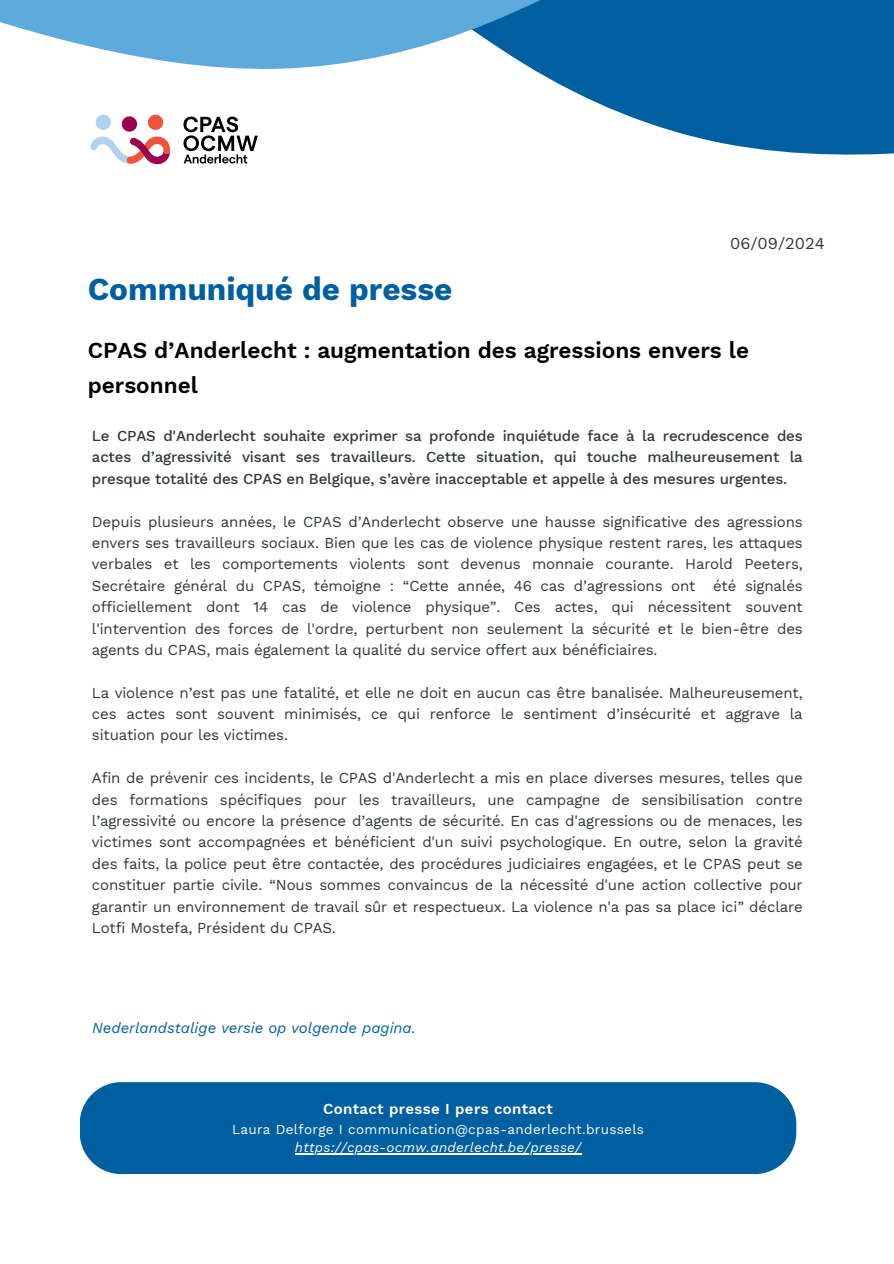
<style>
.page{position:relative;width:894px;height:1264px;background:#fff}
.page>*{position:absolute;margin:0;border:0;box-sizing:border-box;transform-origin:0 0}
.t1{font:700 31.5px "Work Sans";color:#005fa0}
.t2{font:600 22.5px/34.8px "Work Sans";color:#000}
.t3{font:16.5px "Work Sans";color:#2e3938}
.t4{font:15px/21.3px "Work Sans";letter-spacing:-.01em;color:#2e3938;text-align:justify}
.t5{font:500 15px/21.3px "Work Sans";letter-spacing:-.01em;color:#2e3938;text-align:justify}
.t6{font:italic 15px "Work Sans";color:#005fa0}
.t7{font:600 15px "Work Sans";letter-spacing:.025em;color:#fff}
.t8{font:13.5px "Work Sans";letter-spacing:.025em;color:#fff}
.t9{font:italic 13.5px "Work Sans";letter-spacing:.025em;color:#fff}
</style>
<div class="page">
<svg style="left:155px;top:123px;width:738px;height:42px"></svg>
<svg style="left:0;top:0;width:893px;height:123px"></svg>
<svg style="left:90px;top:115px;width:80px;height:49px"></svg>
<svg style="left:183px;top:117px;width:75px;height:46px"></svg>
<div style="left:80px;top:1082px;width:716px;height:92px;background:#005fa0"></div>
<hr style="left:295px;top:1152px;width:286px;height:2px;background:#fff">
<h2 class="t1" style="left:88px;top:271px;width:366px">Communiqué de presse</h2>
<h3 class="t3" style="left:729px;top:233px;width:96px">06/09/2024</h3>
<h1 class="t2" style="left:88px;top:333px;width:662px">CPAS d’Anderlecht : augmentation des agressions envers le personnel</h1>
<p class="t5" style="left:92px;top:425px;width:712px">Le CPAS d'Anderlecht souhaite exprimer sa profonde inquiétude face à la recrudescence des actes d’agressivité visant ses travailleurs. Cette situation, qui touche malheureusement la presque totalité des CPAS en Belgique, s’avère inacceptable et appelle à des mesures urgentes.</p>
<p class="t4" style="left:92px;top:511px;width:712px">Depuis plusieurs années, le CPAS d’Anderlecht observe une hausse significative des agressions envers ses travailleurs sociaux. Bien que les cas de violence physique restent rares, les attaques verbales et les comportements violents sont devenus monnaie courante. Harold Peeters, Secrétaire général du CPAS, témoigne : “Cette année, 46 cas d’agressions ont été signalés officiellement dont 14 cas de violence physique”. Ces actes, qui nécessitent souvent l'intervention des forces de l'ordre, perturbent non seulement la sécurité et le bien-être des agents du CPAS, mais également la qualité du service offert aux bénéficiaires.</p>
<h4 class="t4" style="left:92px;top:682px;width:712px">La violence n’est pas une fatalité, et elle ne doit en aucun cas être banalisée. Malheureusement, ces actes sont souvent minimisés, ce qui renforce le sentiment d’insécurité et aggrave la situation pour les victimes.</h4>
<p class="t4" style="left:92px;top:767px;width:712px">Afin de prévenir ces incidents, le CPAS d'Anderlecht a mis en place diverses mesures, telles que des formations spécifiques pour les travailleurs, une campagne de sensibilisation contre l’agressivité ou encore la présence d’agents de sécurité. En cas d'agressions ou de menaces, les victimes sont accompagnées et bénéficient d'un suivi psychologique. En outre, selon la gravité des faits, la police peut être contactée, des procédures judiciaires engagées, et le CPAS peut se constituer partie civile. “Nous sommes convaincus de la nécessité d'une action collective pour garantir un environnement de travail sûr et respectueux. La violence n'a pas sa place ici” déclare Lotfi Mostefa, Président du CPAS.</p>
<h4 class="t6" style="left:92px;top:1018px;width:325px">Nederlandstalige versie op volgende pagina.</h4>
<h4 class="t7" style="left:323px;top:1099px;width:231px">Contact presse I pers contact</h4>
<h4 class="t8" style="left:232px;top:1121px;width:413px">Laura Delforge I communication@cpas-anderlecht.brussels</h4>
<h4 class="t9" style="left:295px;top:1139px;width:287px">https://cpas-ocmw.anderlecht.be/presse/</h4>
</div>
